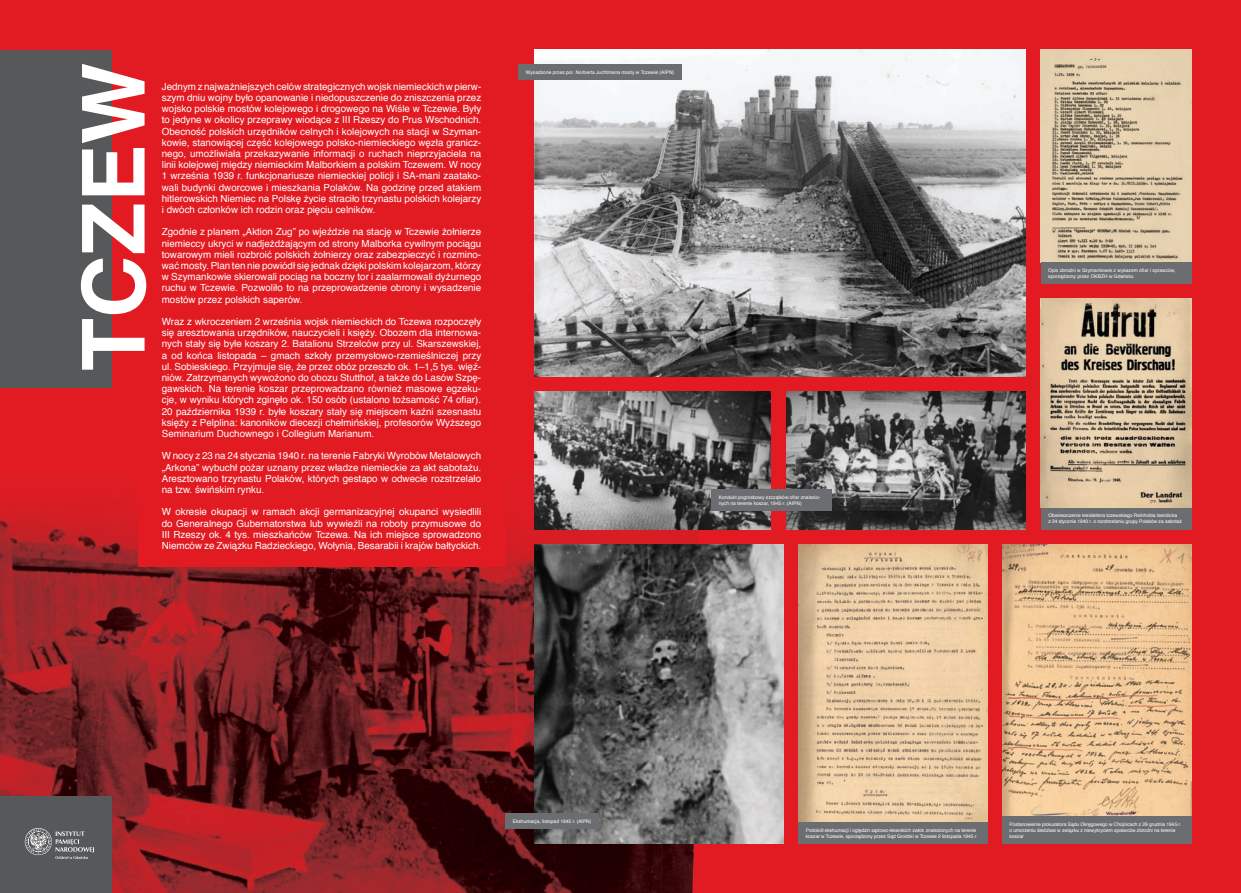
<style>
.page{position:relative;width:1241px;height:893px;background:#fff}
.page>*{position:absolute;margin:0;border:0;box-sizing:border-box;transform-origin:0 0}
.t1{font:700 86.8px "Helvetica";color:#fff}
.t2{font:9.8px/11.2px "Helvetica";color:#fff;text-align:justify}
.t3{font:4.9px/5.9px "Helvetica";letter-spacing:-.01em;color:#fff}
</style>
<div class="page">
<div style="left:0;top:0;width:1240px;height:893px;background:#e21a21"></div>
<img style="left:0;top:505px;width:697px;height:388px">
<div style="left:138px;top:229px;width:367px;height:338px;background:#e21a21"></div>
<div style="left:0;top:50px;width:112px;height:337px;background:#57585a"></div>
<div style="left:0;top:796px;width:112px;height:97px;background:#57585a"></div>
<img style="left:1002px;top:544px;width:189px;height:272px">
<img style="left:798px;top:544px;width:188px;height:278px">
<img style="left:1040px;top:299px;width:151px;height:209px">
<img style="left:534px;top:544px;width:249px;height:299px">
<img style="left:534px;top:391px;width:236px;height:138px">
<img style="left:786px;top:391px;width:239px;height:138px">
<img style="left:534px;top:50px;width:491px;height:327px">
<div style="left:505px;top:813px;width:94px;height:15px;background:#6c6d70"></div>
<div style="left:518px;top:64px;width:163px;height:16px;background:#6c6d70"></div>
<div style="left:711px;top:490px;width:120px;height:21px;background:#6c6d70"></div>
<div style="left:1040px;top:508px;width:151px;height:21px;background:#6c6d70"></div>
<div style="left:1001px;top:816px;width:190px;height:27px;background:#6c6d70"></div>
<div style="left:798px;top:822px;width:189px;height:21px;background:#6c6d70"></div>
<svg style="left:25px;top:828px;width:69px;height:31px"></svg>
<img style="left:1040px;top:50px;width:151px;height:213px">
<div style="left:1040px;top:263px;width:151px;height:21px;background:#6c6d70"></div>
<h1 class="t1" style="left:44px;top:371px;width:310px;rotate:-90deg">tczew</h1>
<p class="t2" style="left:162px;top:81px;width:321px">Jednym z najważniejszych celów strategicznych wojsk niemieckich w pierw&shy;szym dniu wojny było opanowanie i niedopuszczenie do zniszczenia przez wojsko polskie mostów kolejowego i drogowego na wiśle w tczewie. były to jedyne w okolicy przeprawy wiodące z III rzeszy do Prus wschodnich. obecność polskich urzędników celnych i kolejowych na stacji w szyman&shy;kowie, stanowiącej część kolejowego polsko-niemieckiego węzła granicz&shy;nego, umożliwiała przekazywanie informacji o ruchach nieprzyjaciela na linii kolejowej między niemieckim Malborkiem a polskim tczewem. w nocy 1 września 1939 r. funkcjonariusze niemieckiej policji i sA-mani zaatako&shy;wali budynki dworcowe i mieszkania Polaków. Na godzinę przed atakiem hitlerowskich Niemiec na Polskę życie straciło trzynastu polskich kolejarzy i dwóch członków ich rodzin oraz pięciu celników.</p>
<p class="t2" style="left:162px;top:227px;width:321px">zgodnie z planem „Aktion zug” po wjeździe na stację w tczewie żołnierze niemieccy ukryci w nadjeżdżającym od strony Malborka cywilnym pociągu towarowym mieli rozbroić polskich żołnierzy oraz zabezpieczyć i rozmino&shy;wać mosty. Plan ten nie powiódł się jednak dzięki polskim kolejarzom, którzy w szymankowie skierowali pociąg na boczny tor i zaalarmowali dyżurnego ruchu w tczewie. Pozwoliło to na przeprowadzenie obrony i wysadzenie mostów przez polskich saperów.</p>
<p class="t2" style="left:162px;top:316px;width:321px">wraz z wkroczeniem 2 września wojsk niemieckich do tczewa rozpoczęły się aresztowania urzędników, nauczycieli i księży. obozem dla internowa&shy;nych stały się byłe koszary 2. batalionu strzelców przy ul. skarszewskiej, a od końca listopada – gmach szkoły przemysłowo-rzemieślniczej przy ul. sobieskiego. Przyjmuje się, że przez obóz przeszło ok. 1–1,5 tys. więź&shy;niów. zatrzymanych wywożono do obozu stutthof, a także do lasów szpę&shy;gawskich. Na terenie koszar przeprowadzano również masowe egzeku&shy;cje, w wyniku których zginęło ok. 150 osób (ustalono tożsamość 74 ofiar).<br>20 października 1939 r. byłe koszary stały się miejscem kaźni szesnastu księży z Pelplina: kanoników diecezji chełmińskiej, profesorów wyższego seminarium duchownego i collegium Marianum.</p>
<p class="t2" style="left:162px;top:451px;width:321px">w nocy z 23 na 24 stycznia 1940 r. na terenie fabryki wyrobów Metalowych „Arkona” wybuchł pożar uznany przez władze niemieckie za akt sabotażu.<br>Aresztowano trzynastu Polaków, których gestapo w odwecie rozstrzelało na tzw. świńskim rynku.</p>
<p class="t2" style="left:162px;top:507px;width:321px">w okresie okupacji w ramach akcji germanizacyjnej okupanci wysiedlili do Generalnego Gubernatorstwa lub wywieźli na roboty przymusowe do III rzeszy ok. 4 tys. mieszkańców tczewa. Na ich miejsce sprowadzono Niemców ze związku radzieckiego, wołynia, besarabii i krajów bałtyckich.</p>
<p class="t3" style="left:526px;top:70px;width:150px">wysadzone przez por. Norberta Juchtmana mosty w tczewie (AIPN)</p>
<p class="t3" style="left:718px;top:495px;width:103px">Kondukt pogrzebowy szczątków ofiar znalezio&shy;nych na terenie koszar, 1945 r. (AIPN)</p>
<p class="t3" style="left:1048px;top:268px;width:129px">opis zbrodni w szymankowie z wykazem ofiar i sprawców, sporządzony przez oKbzh w Gdańsku</p>
<p class="t3" style="left:1048px;top:513px;width:135px">obwieszczenie kreisleitera tczewskiego reinholda Isendicka<br>z 24 stycznia 1940 r. o rozstrzelaniu grupy Polaków za sabotaż</p>
<p class="t3" style="left:512px;top:818px;width:80px">ekshumacja, listopad 1945 r. (AIPN)</p>
<p class="t3" style="left:805px;top:827px;width:173px">Protokół ekshumacji i oględzin sądowo-lekarskich zwłok znalezionych na terenie koszar w tczewie, sporządzony przez sąd Grodzki w tczewie 2 listopada 1945 r.</p>
<p class="t3" style="left:1009px;top:821px;width:173px">Postanowienie prokuratora sądu okręgowego w chojnicach z 29 grudnia 1945 r. o umorzeniu śledztwa w związku z niewykryciem sprawców zbrodni na terenie koszar</p>
</div>
